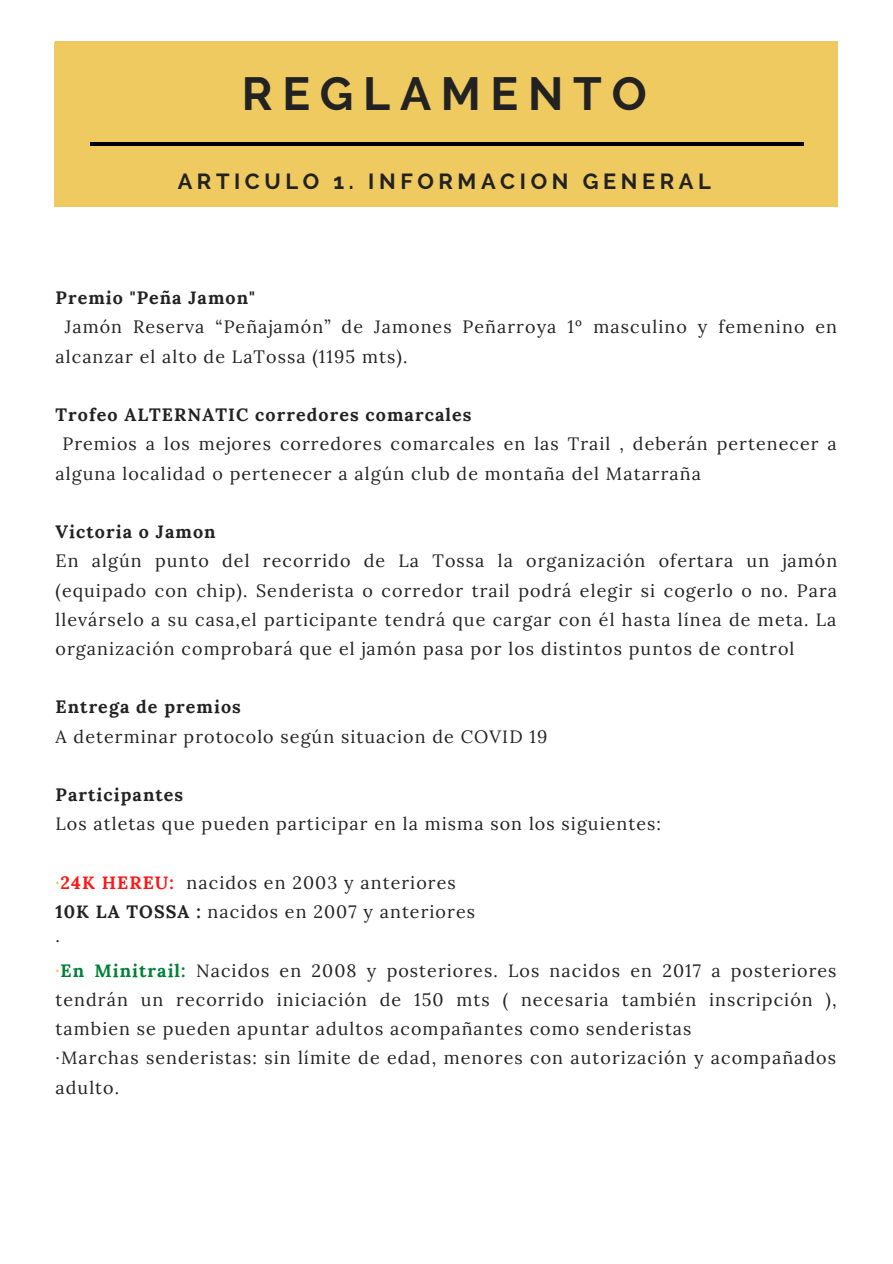
<style>
.page{position:relative;width:893px;height:1264px;background:#fff}
.page>*{position:absolute;margin:0;border:0;box-sizing:border-box;transform-origin:0 0}
.t1{font:700 46.35px "Raleway";letter-spacing:.21em;color:#222}
.t2{font:700 21.75px "Raleway";letter-spacing:.21em;color:#222}
.t3{font:17.85px/29.2px "Lora";letter-spacing:.06em;color:#222}
.t4{font:700 17.85px "Lora";letter-spacing:.06em;color:#222}
.s1{font-weight:700;color:#eeca60}
.s2{font-weight:700;color:#ff1616}
.s3{font-weight:700}
.s4{font-weight:700;color:#008037}
</style>
<div class="page">
<div style="left:54px;top:42px;width:783px;height:164px;background:#eeca60"></div>
<hr style="left:90px;top:142px;width:713px;height:3px;background:#000">
<h1 class="t1" style="left:242px;top:66px;width:406px">REGLAMENTO</h1>
<p class="t2" style="left:178px;top:168px;width:534px">ARTICULO 1. INFORMACION GENERAL</p>
<p class="t4" style="left:56px;top:286px;width:201px">Premio "Peña Jamon"</p>
<p class="t3" style="left:56px;top:312px;width:783px;text-indent:9px">Jamón Reserva “Peñajamón” de Jamones Peñarroya 1º masculino y femenino en alcanzar el alto de LaTossa (1195 mts).</p>
<p class="t4" style="left:56px;top:403px;width:417px">Trofeo ALTERNATIC corredores comarcales</p>
<p class="t3" style="left:56px;top:429px;width:782px;text-indent:7px">Premios a los mejores corredores comarcales en las Trail , deberán pertenecer a alguna localidad o pertenecer a algún club de montaña del Matarraña</p>
<p class="t4" style="left:56px;top:520px;width:161px">Victoria o Jamon</p>
<p class="t3" style="left:56px;top:546px;width:783px;text-align:justify">En algún punto del recorrido de La Tossa la organización ofertara un jamón (equipado con chip). Senderista o corredor trail podrá elegir si cogerlo o no. Para llevárselo a su casa,el participante tendrá que cargar con él hasta línea de meta. La organización comprobará que el jamón pasa por los distintos puntos de control</p>
<p class="t4" style="left:56px;top:695px;width:187px">Entrega de premios</p>
<p class="t3" style="left:56px;top:721px;width:493px">A determinar protocolo según situacion de COVID 19</p>
<p class="t4" style="left:56px;top:783px;width:129px">Participantes</p>
<p class="t3" style="left:56px;top:809px;width:607px">Los atletas que pueden participar en la misma son los siguientes:</p>
<p class="t3" style="left:56px;top:867px;width:782px"><span class="s1">·</span><span class="s2">24K HEREU:</span> nacidos en 2003 y anteriores<br><span class="s3">10K LA TOSSA :</span> nacidos en 2007 y anteriores<br>·<br><span class="s1">·</span><span class="s4">En Minitrail:</span> Nacidos en 2008 y posteriores. Los nacidos en 2017 a posteriores tendrán un recorrido iniciación de 150 mts ( necesaria también inscripción ), tambien se pueden apuntar adultos acompañantes como senderistas<br>·Marchas senderistas: sin límite de edad, menores con autorización y acompañados adulto.</p>
</div>
